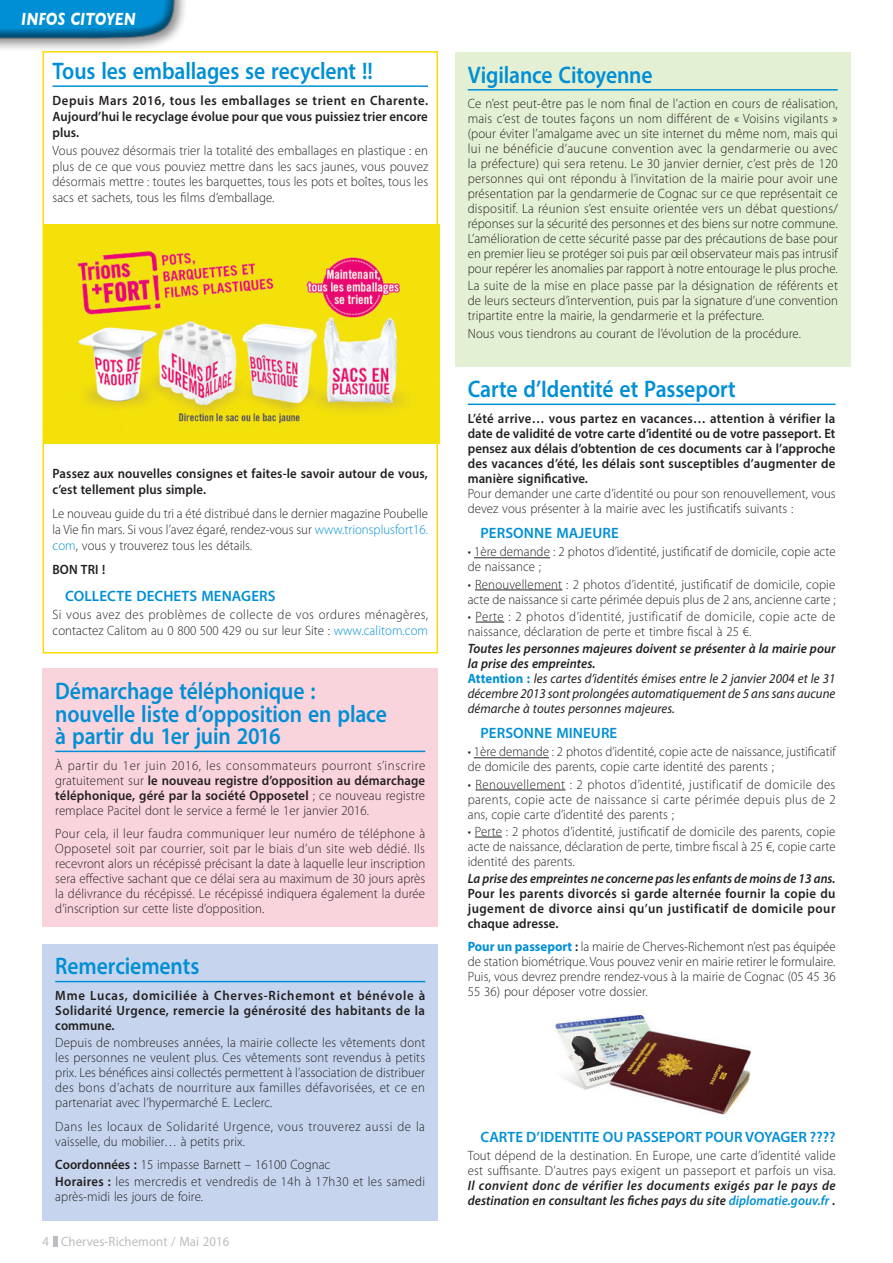
<style>
.page{position:relative;width:893px;height:1263px;background:#fff}
.page>*{position:absolute;margin:0;border:0;box-sizing:border-box;transform-origin:0 0}
.t1{font:600 24px/22.5px "Myriad Pro";letter-spacing:-.005em;color:#008fd5;scale:.9 1}
.t2{font:italic 700 18px "Gill Sans";letter-spacing:.005em;color:#fff;scale:.8 1}
.t3{font:600 15px "Myriad Pro";letter-spacing:.005em;color:#008fd5}
.t4{font:300 13.5px/15px "Myriad Pro";letter-spacing:.005em;color:#231f20;text-align:justify;scale:.95 1}
.t5{font:600 13.5px/15px "Myriad Pro";letter-spacing:.01em;color:#231f20;text-align:justify;scale:.95 1}
.t6{font:italic 13.5px/15px "Myriad Pro";color:#231f20;scale:.95 1}
.t7{font:italic 600 13.5px/15px "Myriad Pro";letter-spacing:.005em;color:#231f20;scale:.95 1}
.t8{font:300 13.5px/15px "Myriad Pro";letter-spacing:.035em;color:#231f20;scale:.95 1}
.t9{font:300 13.5px/17.1px "Myriad Pro";letter-spacing:.025em;color:#231f20;scale:.95 1}
.t10{font:300 13.5px/15px "Myriad Pro";letter-spacing:.04em;color:#231f20;scale:.95 1}
.t11{font:italic 600 13.5px "Myriad Pro";letter-spacing:.005em;color:#231f20;scale:.93 1}
.t12{font:13.5px "Myriad Pro";letter-spacing:.005em;color:#bcbdc0;scale:.95 1}
.s1{color:#008fd5}
.s2{font-weight:600}
.s3{font-weight:700;font-style:normal;color:#008fd5}
.s4{font-weight:700;color:#008fd5}
</style>
<div class="page">
<div style="left:0;top:0;width:188px;height:52px;background:#231f20;opacity:.5"></div>
<div style="left:0;top:0;width:177px;height:39px;background:#231f20;opacity:.5"></div>
<hr style="left:53px;top:1236px;width:4px;height:11px;background:#bcbdc0">
<div style="left:43px;top:668px;width:395px;height:259px;background:#fad4dd"></div>
<hr style="left:55px;top:751px;width:370px;height:1px;background:#008fd5">
<hr style="left:468px;top:404px;width:368px;height:1px;background:#008fd5">
<hr style="left:474px;top:557px;width:76px;height:1px;background:#231f20">
<hr style="left:475px;top:590px;width:87px;height:1px;background:#231f20">
<svg style="left:476px;top:622px;width:28px;height:1px"></svg>
<hr style="left:474px;top:757px;width:75px;height:1px;background:#231f20">
<hr style="left:475px;top:789px;width:90px;height:1px;background:#231f20">
<svg style="left:475px;top:837px;width:27px;height:1px"></svg>
<div style="left:455px;top:52px;width:395px;height:314px;background:#e4f0d4"></div>
<hr style="left:468px;top:89px;width:370px;height:2px;background:#008fd5">
<hr style="left:53px;top:85px;width:375px;height:2px;background:#008fd5">
<div style="left:43px;top:51px;width:395px;height:602px;border:2px solid #ffdc01"></div>
<div style="left:43px;top:944px;width:395px;height:276px;background:#c6d5ed"></div>
<hr style="left:55px;top:981px;width:370px;height:1px;background:#008fd5">
<img style="left:44px;top:224px;width:395px;height:220px">
<img style="left:555px;top:1014px;width:197px;height:101px">
<h2 class="t2" style="left:21px;top:9px;width:145px">INFOS CITOYEN</h2>
<h1 class="t1" style="left:53px;top:59px;width:357px">Tous les emballages se recyclent !!</h1>
<p class="t5" style="left:53px;top:93px;width:397px;line-height:15.8px">Depuis Mars 2016, tous les emballages se trient en Charente.<br>Aujourd’hui le recyclage évolue pour que vous puissiez trier encore plus.</p>
<p class="t4" style="left:53px;top:142px;width:397px;line-height:15.8px">Vous pouvez désormais trier la totalité des emballages en plastique : en plus de ce que vous pouviez mettre dans les sacs jaunes, vous pouvez désormais mettre : toutes les barquettes, tous les pots et boîtes, tous les sacs et sachets, tous les films d’emballage.</p>
<p class="t5" style="left:53px;top:466px;width:397px;line-height:15.8px">Passez aux nouvelles consignes et faites-le savoir autour de vous, c’est tellement plus simple.</p>
<p class="t4" style="left:53px;top:506px;width:397px;line-height:15.8px">Le nouveau guide du tri a été distribué dans le dernier magazine Poubelle la Vie fin mars. Si vous l’avez égaré, rendez-vous sur <span class="s1">www.trionsplusfort16. com</span>, vous y trouverez tous les détails.</p>
<p class="t5" style="left:53px;top:562px;width:57px">BON TRI !</p>
<p class="t3" style="left:65px;top:586px;width:212px">COLLECTE DECHETS MENAGERS</p>
<p class="t4" style="left:53px;top:607px;width:397px;line-height:15.8px">Si vous avez des problèmes de collecte de vos ordures ménagères, contactez Calitom au 0 800 500 429 ou sur leur Site : <span class="s1">www.calitom.com</span></p>
<h1 class="t1" style="left:55px;top:679px;width:370px">Démarchage téléphonique : nouvelle liste d’opposition en place à partir du 1er juin 2016</h1>
<p class="t4" style="left:55px;top:758px;width:391px">À partir du 1er juin 2016, les consommateurs pourront s’inscrire gratuitement sur <span class="s2">le nouveau registre d’opposition au démarchage téléphonique, géré par la société Opposetel</span> ; ce nouveau registre remplace Pacitel dont le service a fermé le 1er janvier 2016.</p>
<p class="t4" style="left:55px;top:826px;width:391px">Pour cela, il leur faudra communiquer leur numéro de téléphone à Opposetel soit par courrier, soit par le biais d’un site web dédié. Ils recevront alors un récépissé précisant la date à laquelle leur inscription sera effective sachant que ce délai sera au maximum de 30 jours après la délivrance du récépissé. Le récépissé indiquera également la durée d’inscription sur cette liste d’opposition.</p>
<h1 class="t1" style="left:55px;top:954px;width:162px">Remerciements</h1>
<p class="t5" style="left:55px;top:988px;width:391px">Mme Lucas, domiciliée à Cherves-Richemont et bénévole à Solidarité Urgence, remercie la générosité des habitants de la commune.</p>
<p class="t4" style="left:55px;top:1035px;width:391px">Depuis de nombreuses années, la mairie collecte les vêtements dont les personnes ne veulent plus. Ces vêtements sont revendus à petits prix. Les bénéfices ainsi collectés permettent à l’association de distribuer des bons d’achats de nourriture aux familles défavorisées, et ce en partenariat avec l’hypermarché E. Leclerc.</p>
<p class="t10" style="left:55px;top:1118px;width:391px">Dans les locaux de Solidarité Urgence, vous trouverez aussi de la vaisselle, du mobilier… à petits prix.</p>
<p class="t9" style="left:55px;top:1156px;width:391px"><span class="s2">Coordonnées :</span> 15 impasse Barnett – 16100 Cognac<br><span class="s2">Horaires :</span> les mercredis et vendredis de 14h à 17h30 et les samedi</p>
<p class="t4" style="left:55px;top:1189px;width:157px">après-midi les jours de foire.</p>
<p class="t12" style="left:43px;top:1233px;width:198px">4 Cherves-Richemont / Mai 2016</p>
<h1 class="t1" style="left:468px;top:63px;width:207px">Vigilance Citoyenne</h1>
<p class="t4" style="left:468px;top:96px;width:391px">Ce n’est peut-être pas le nom final de l’action en cours de réalisation, mais c’est de toutes façons un nom différent de « Voisins vigilants » (pour éviter l’amalgame avec un site internet du même nom, mais qui lui ne bénéficie d’aucune convention avec la gendarmerie ou avec la préfecture) qui sera retenu. Le 30 janvier dernier, c’est près de 120 personnes qui ont répondu à l’invitation de la mairie pour avoir une présentation par la gendarmerie de Cognac sur ce que représentait ce dispositif. La réunion s’est ensuite orientée vers un débat questions/ réponses sur la sécurité des personnes et des biens sur notre commune.<br>L’amélioration de cette sécurité passe par des précautions de base pour en premier lieu se protéger soi puis par œil observateur mais pas intrusif pour repérer les anomalies par rapport à notre entourage le plus proche.</p>
<p class="t4" style="left:468px;top:278px;width:391px">La suite de la mise en place passe par la désignation de référents et de leurs secteurs d’intervention, puis par la signature d’une convention tripartite entre la mairie, la gendarmerie et la préfecture.</p>
<p class="t4" style="left:468px;top:325px;width:352px">Nous vous tiendrons au courant de l’évolution de la procédure.</p>
<h1 class="t1" style="left:468px;top:377px;width:299px">Carte d’Identité et Passeport</h1>
<p class="t5" style="left:468px;top:410px;width:389px">L’été arrive… vous partez en vacances… attention à vérifier la date de validité de votre carte d’identité ou de votre passeport. Et pensez aux délais d’obtention de ces documents car à l’approche des vacances d’été, les délais sont susceptibles d’augmenter de manière significative.</p>
<p class="t4" style="left:468px;top:486px;width:389px">Pour demander une carte d’identité ou pour son renouvellement, vous devez vous présenter à la mairie avec les justificatifs suivants :</p>
<p class="t3" style="left:480px;top:524px;width:140px">PERSONNE MAJEURE</p>
<p class="t4" style="left:468px;top:544px;width:389px">• 1ère demande : 2 photos d’identité, justificatif de domicile, copie acte de naissance ;</p>
<p class="t4" style="left:468px;top:576px;width:389px">• Renouvellement : 2 photos d’identité, justificatif de domicile, copie acte de naissance si carte périmée depuis plus de 2 ans, ancienne carte ;</p>
<p class="t8" style="left:468px;top:609px;width:389px">• Perte : 2 photos d’identité, justificatif de domicile, copie acte de naissance, déclaration de perte et timbre fiscal à 25 €.</p>
<p class="t6" style="left:468px;top:641px;width:389px"><span class="s2">Toutes les personnes majeures doivent se présenter à la mairie pour la prise des empreintes.<br></span><span class="s3">Attention :</span> les cartes d’identités émises entre le 2 janvier 2004 et le 31 décembre 2013 sont prolongées automatiquement de 5 ans sans aucune démarche à toutes personnes majeures.</p>
<p class="t3" style="left:480px;top:724px;width:138px">PERSONNE MINEURE</p>
<p class="t4" style="left:468px;top:744px;width:389px">• 1ère demande : 2 photos d’identité, copie acte de naissance, justificatif de domicile des parents, copie carte identité des parents ;</p>
<p class="t4" style="left:468px;top:776px;width:389px">• Renouvellement : 2 photos d’identité, justificatif de domicile des parents, copie acte de naissance si carte périmée depuis plus de 2 ans, copie carte d’identité des parents ;</p>
<p class="t4" style="left:468px;top:823px;width:389px">• Perte : 2 photos d’identité, justificatif de domicile des parents, copie acte de naissance, déclaration de perte, timbre fiscal à 25 €, copie carte identité des parents.</p>
<p class="t11" style="left:468px;top:870px;width:397px">La prise des empreintes ne concerne pas les enfants de moins de 13 ans.</p>
<p class="t5" style="left:468px;top:885px;width:389px">Pour les parents divorcés si garde alternée fournir la copie du jugement de divorce ainsi qu’un justificatif de domicile pour chaque adresse.</p>
<p class="t4" style="left:468px;top:939px;width:389px"><span class="s4">Pour un passeport</span> <span class="s2">:</span> la mairie de Cherves-Richemont n’est pas équipée de station biométrique. Vous pouvez venir en mairie retirer le formulaire.<br>Puis, vous devrez prendre rendez-vous à la mairie de Cognac (05 45 36<br>55 36) pour déposer votre dossier.</p>
<p class="t3" style="left:480px;top:1127px;width:357px">CARTE D’IDENTITE OU PASSEPORT POUR VOYAGER ????</p>
<p class="t4" style="left:468px;top:1148px;width:389px">Tout dépend de la destination. En Europe, une carte d’identité valide est suffisante. D’autres pays exigent un passeport et parfois un visa.</p>
<p class="t7" style="left:468px;top:1177px;width:389px">Il convient donc de vérifier les documents exigés par le pays de destination en consultant les fiches pays du site <span class="s1">diplomatie.gouv.fr</span> .</p>
</div>
